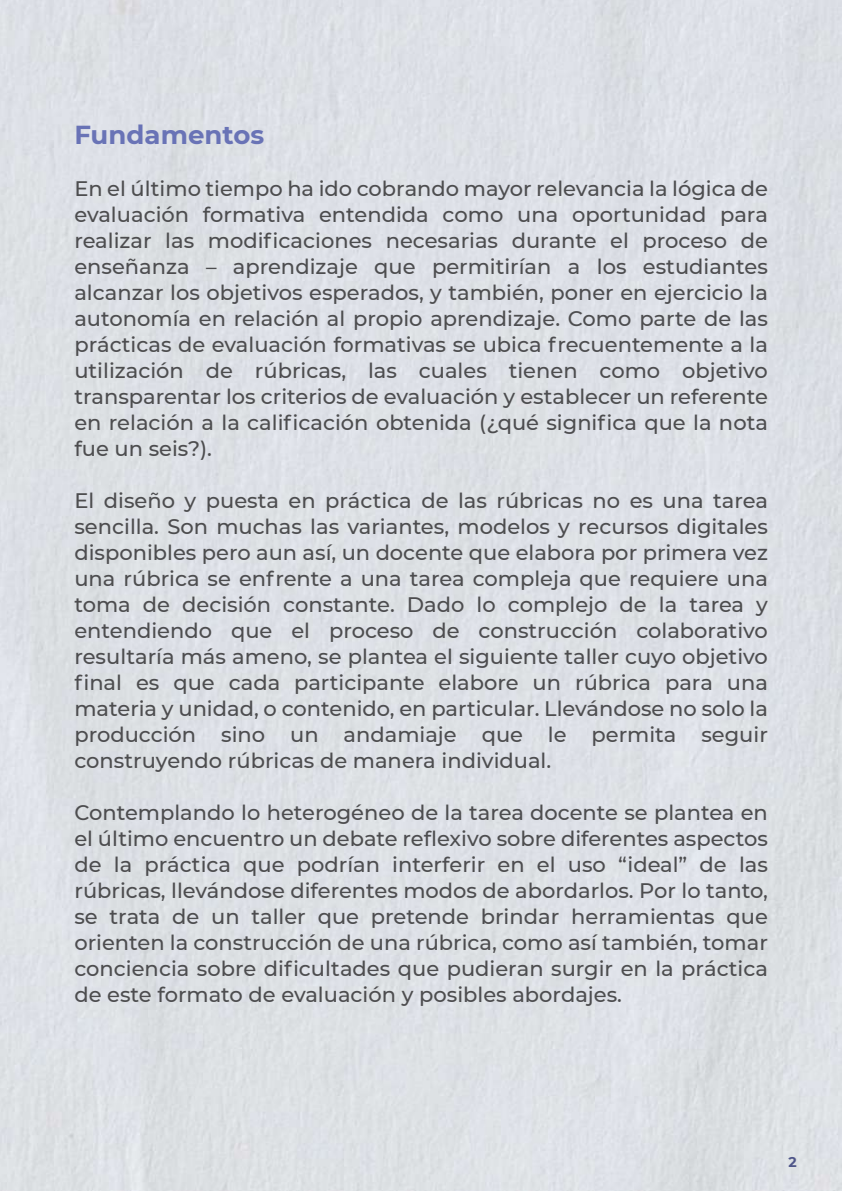
<style>
.page{position:relative;width:842px;height:1191px;background:#fff}
.page>*{position:absolute;margin:0;border:0;box-sizing:border-box;transform-origin:0 0}
.t1{font:700 26px "Montserrat";color:#6973b6}
.t2{font:500 21px/26px "Montserrat";color:#4d4d4f;text-align:justify}
.t3{font:700 14px "Montserrat";color:#4f5689}
</style>
<div class="page">
<p class="t1" style="left:74px;top:116px;width:191px">Fundamentos</p>
<p class="t2" style="left:74px;top:175px;width:695px">En el último tiempo ha ido cobrando mayor relevancia la lógica de evaluación formativa entendida como una oportunidad para realizar las modificaciones necesarias durante el proceso de enseñanza – aprendizaje que permitirían a los estudiantes alcanzar los objetivos esperados, y también, poner en ejercicio la autonomía en relación al propio aprendizaje. Como parte de las prácticas de evaluación formativas se ubica frecuentemente a la utilización de rúbricas, las cuales tienen como objetivo transparentar los criterios de evaluación y establecer un referente en relación a la calificación obtenida (¿qué significa que la nota fue un seis?).</p>
<p class="t2" style="left:74px;top:487px;width:695px">El diseño y puesta en práctica de las rúbricas no es una tarea sencilla. Son muchas las variantes, modelos y recursos digitales disponibles pero aun así, un docente que elabora por primera vez una rúbrica se enfrente a una tarea compleja que requiere una toma de decisión constante. Dado lo complejo de la tarea y entendiendo que el proceso de construcción colaborativo resultaría más ameno, se plantea el siguiente taller cuyo objetivo final es que cada participante elabore un rúbrica para una materia y unidad, o contenido, en particular. Llevándose no solo la producción sino un andamiaje que le permita seguir construyendo rúbricas de manera individual.</p>
<p class="t2" style="left:74px;top:799px;width:695px">Contemplando lo heterogéneo de la tarea docente se plantea en el último encuentro un debate reflexivo sobre diferentes aspectos de la práctica que podrían interferir en el uso “ideal” de las rúbricas, llevándose diferentes modos de abordarlos. Por lo tanto, se trata de un taller que pretende brindar herramientas que orienten la construcción de una rúbrica, como así también, tomar conciencia sobre dificultades que pudieran surgir en la práctica de este formato de evaluación y posibles abordajes.</p>
<p class="t3" style="left:788px;top:1152px;width:10px">2</p>
</div>
